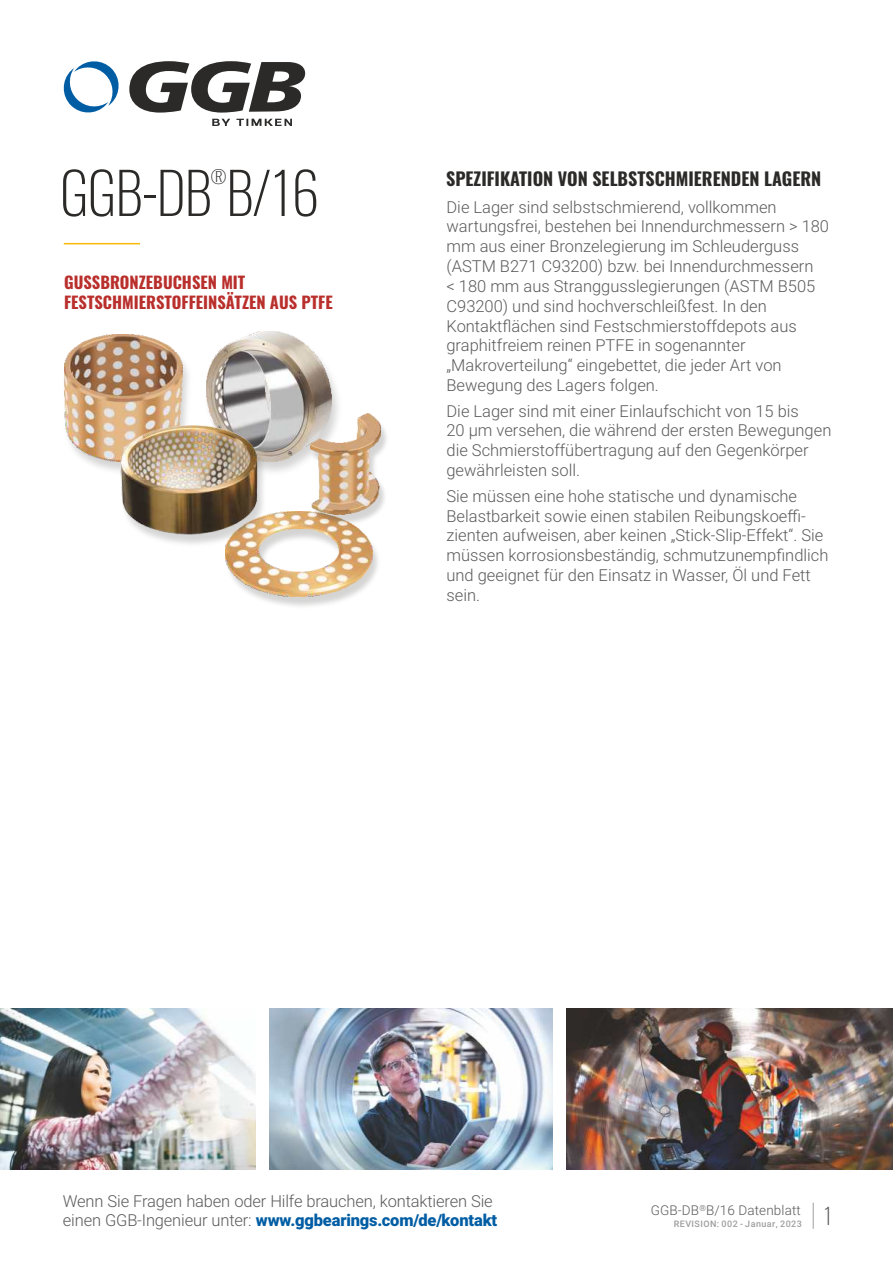
<style>
.page{position:relative;width:893px;height:1263px;background:#fff}
.page>*{position:absolute;margin:0;border:0;box-sizing:border-box;transform-origin:0 0}
.t1{font:200 57px "Oswald";letter-spacing:-.025em;color:#2b2a29}
.t2{font:200 22.5px "Oswald";color:#5b5b5b}
.t3{font:700 18px "Oswald";color:#2b2a29}
.t4{font:200 18px "Oswald";color:#2b2a29}
.t5{font:300 16.5px/19.8px "Roboto";color:#5b5b5b}
.t6{font:700 16.5px/19.5px "Oswald";color:#b92f2c}
.t7{font:300 13.5px "Roboto";letter-spacing:.01em;color:#5b5b5b}
.t8{font:500 9px "Roboto";letter-spacing:.05em;color:#9d9e9e}
.t9{font:300 8.25px "Roboto";color:#5b5b5b}
.s1{font-weight:900;color:#005da4}
</style>
<div class="page">
<img style="left:0;top:1008px;width:256px;height:161px">
<img style="left:269px;top:1008px;width:284px;height:161px">
<img style="left:566px;top:1008px;width:327px;height:161px">
<svg style="left:813px;top:1202px;width:1px;height:27px"></svg>
<img style="left:225px;top:545px;width:153px;height:61px">
<img style="left:226px;top:511px;width:146px;height:86px">
<hr style="left:64px;top:243px;width:76px;height:1px;background:#fab909">
<img style="left:87px;top:361px;width:102px;height:110px">
<img style="left:64px;top:334px;width:118px;height:127px">
<img style="left:206px;top:331px;width:132px;height:141px">
<img style="left:207px;top:332px;width:125px;height:129px">
<img style="left:114px;top:424px;width:159px;height:129px">
<img style="left:121px;top:426px;width:137px;height:108px">
<img style="left:307px;top:415px;width:80px;height:115px">
<img style="left:310px;top:413px;width:71px;height:101px">
<svg style="left:212px;top:119px;width:80px;height:7px"></svg>
<svg style="left:63px;top:61px;width:56px;height:52px"></svg>
<svg style="left:129px;top:61px;width:176px;height:52px"></svg>
<p class="t4" style="left:211px;top:164px;width:17px">®</p>
<h1 class="t1" style="left:60px;top:154px;width:261px">GGB-DB B/16</h1>
<p class="t6" style="left:64px;top:273px;width:270px">GUSSBRONZEBUCHSEN MIT<br>FESTSCHMIERSTOFFEINSÄTZEN AUS PTFE</p>
<p class="t3" style="left:446px;top:166px;width:377px">SPEZIFIKATION VON SELBSTSCHMIERENDEN LAGERN</p>
<p class="t5" style="left:446px;top:199px;width:384px">Die Lager sind selbstschmierend, vollkommen wartungsfrei, bestehen bei Innendurchmessern &gt; 180 mm aus einer Bronzelegierung im Schleuderguss (ASTM B271 C93200) bzw. bei Innendurchmessern<br>&lt; 180 mm aus Stranggusslegierungen (ASTM B505<br>C93200) und sind hochverschleißfest. In den Kontaktflächen sind Festschmierstoffdepots aus graphitfreiem reinen PTFE in sogenannter „Makroverteilung“ eingebettet, die jeder Art von Bewegung des Lagers folgen.</p>
<p class="t5" style="left:446px;top:403px;width:386px">Die Lager sind mit einer Einlaufschicht von 15 bis<br>20 μm versehen, die während der ersten Bewegungen die Schmierstoffübertragung auf den Gegenkörper gewährleisten soll.</p>
<p class="t5" style="left:446px;top:488px;width:383px">Sie müssen eine hohe statische und dynamische Belastbarkeit sowie einen stabilen Reibungskoeffi&shy;zienten aufweisen, aber keinen „Stick-Slip-Effekt“. Sie müssen korrosionsbeständig, schmutzunempfindlich und geeignet für den Einsatz in Wasser, Öl und Fett sein.</p>
<p class="t5" style="left:63px;top:1193px;width:436px">Wenn Sie Fragen haben oder Hilfe brauchen, kontaktieren Sie einen GGB-Ingenieur unter: <span class="s1">www.ggbearings.com/de/kontakt</span></p>
<p class="t7" style="left:651px;top:1204px;width:152px">GGB-DB B/16 Datenblatt</p>
<p class="t9" style="left:699px;top:1204px;width:8px">®</p>
<p class="t8" style="left:674px;top:1220px;width:130px">REVISION: 002 - Januar, 2023</p>
<h2 class="t2" style="left:823px;top:1200px;width:11px">1</h2>
</div>
